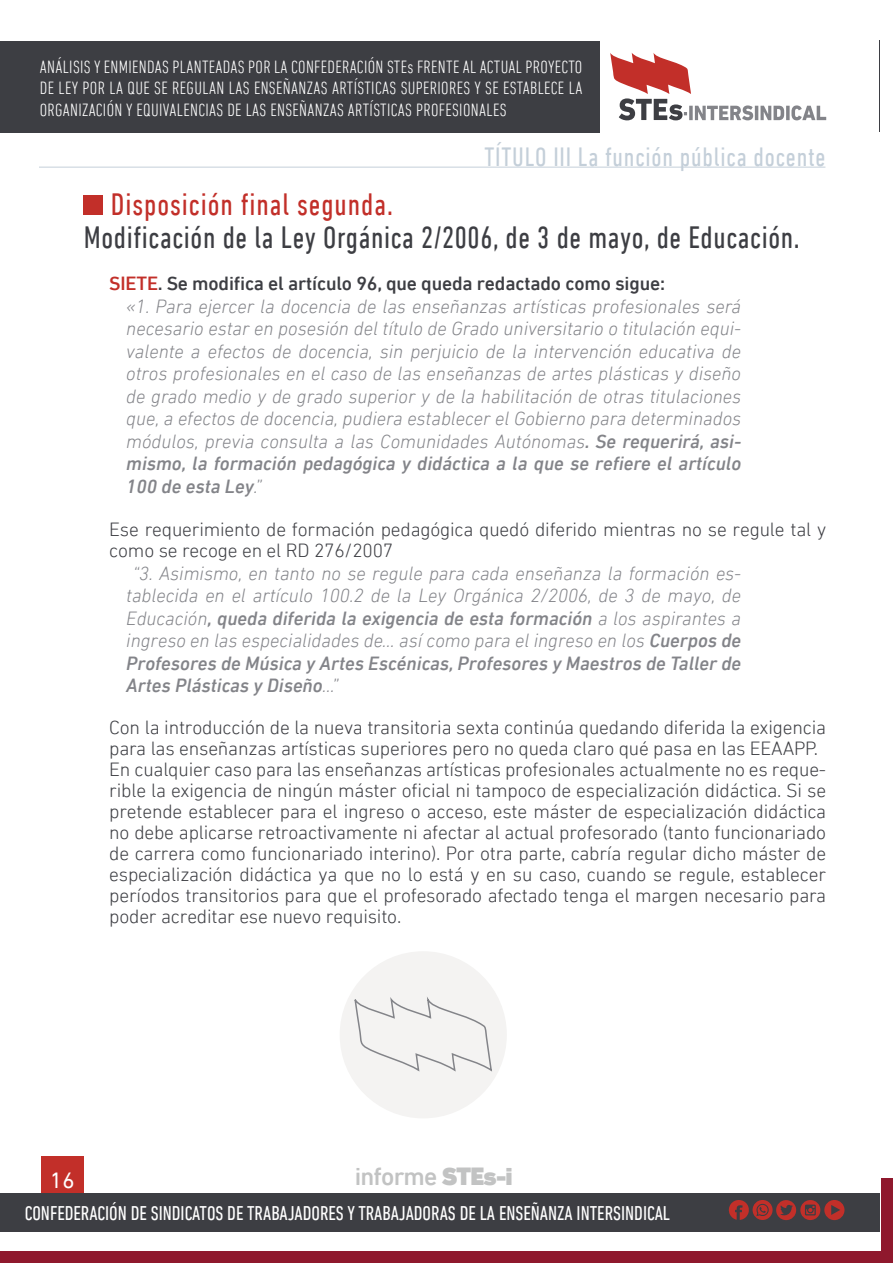
<style>
.page{position:relative;width:893px;height:1263px;background:#fff}
.page>*{position:absolute;margin:0;border:0;box-sizing:border-box;transform-origin:0 0}
.t1{font:condensed 31.5px "DIN Next LT Pro";letter-spacing:.02em;color:#3d3e43}
.t2{font:condensed 31.5px "DIN Next LT Pro";letter-spacing:.03em;color:#c22f29}
.t3{font:condensed 27px "DIN Next LT Pro";letter-spacing:.03em;color:#c4cfd9}
.t4{font:500 25.35px "DIN Next LT Pro";letter-spacing:-.03em;color:#c2c3c3}
.t5{font:22.5px "DIN Next LT Pro";color:#fff}
.t6{font:condensed 20.25px "DIN Next LT Pro";color:#fff}
.t7{font:italic 300 19.5px/22.5px "DIN Next LT Pro";color:#838489}
.t8{font:300 19.5px/21px "DIN Next LT Pro";letter-spacing:-.01em;color:#3d3e43}
.t9{font:300 condensed 18px/21.6px "DIN Next LT Pro";letter-spacing:.02em;color:#fff;text-align:justify}
.s1{font-weight:500;font-style:normal;color:#c22f29}
.s2{font-weight:500;font-style:normal;color:#3d3e43}
.s3{font-weight:500}
.s4{font-weight:900}
</style>
<div class="page">
<div style="left:0;top:1178px;width:893px;height:85px;background:#8f182d"></div>
<div style="left:0;top:0;width:880px;height:1250px;background:#fff"></div>
<div style="left:41px;top:1157px;width:43px;height:39px;background:#c22f29"></div>
<div style="left:0;top:41px;width:599px;height:92px;background:#3d3e43"></div>
<svg style="left:610px;top:53px;width:143px;height:67px"></svg>
<hr style="left:755px;top:106px;width:3px;height:14px;background:#838489">
<svg style="left:760px;top:106px;width:24px;height:14px"></svg>
<svg style="left:786px;top:106px;width:4px;height:14px"></svg>
<svg style="left:791px;top:105px;width:35px;height:15px"></svg>
<div style="left:340px;top:951px;width:167px;height:167px;background:#f4f3f2;border-radius:50%"></div>
<div style="left:0;top:1193px;width:880px;height:38px;background:#3d3e43"></div>
<svg style="left:729px;top:1200px;width:115px;height:20px"></svg>
<div style="left:84px;top:196px;width:19px;height:19px;background:#c22f29"></div>
<hr style="left:879px;top:40px;width:1px;height:92px;background:#3d3e43">
<hr style="left:39px;top:167px;width:786px;height:1px;background:#c4cfd9">
<svg style="left:354px;top:997px;width:138px;height:75px"></svg>
<p class="t9" style="left:40px;top:56px;width:544px">ANÁLISIS Y ENMIENDAS PLANTEADAS POR LA CONFEDERACIÓN STEs FRENTE AL ACTUAL PROYECTO DE LEY POR LA QUE SE REGULAN LAS ENSEÑANZAS ARTÍSTICAS SUPERIORES Y SE ESTABLECE LA ORGANIZACIÓN Y EQUIVALENCIAS DE LAS ENSEÑANZAS ARTÍSTICAS PROFESIONALES</p>
<h2 class="t3" style="left:484px;top:142px;width:343px">TÍTULO III La función pública docente</h2>
<h1 class="t2" style="left:111px;top:187px;width:284px">Disposición final segunda.</h1>
<h1 class="t1" style="left:84px;top:220px;width:717px">Modificación de la Ley Orgánica 2/2006, de 3 de mayo, de Educación.</h1>
<p class="t7" style="left:126px;top:272px;width:616px;text-indent:-17px"><span class="s1">SIETE</span><span class="s2">. Se modifica el artículo 96, que queda redactado como sigue:<br></span>«1. Para ejercer la docencia de las enseñanzas artísticas profesionales será necesario estar en posesión del título de Grado universitario o titulación equi&shy;valente a efectos de docencia, sin perjuicio de la intervención educativa de otros profesionales en el caso de las enseñanzas de artes plásticas y diseño de grado medio y de grado superior y de la habilitación de otras titulaciones que, a efectos de docencia, pudiera establecer el Gobierno para determinados módulos, previa consulta a las Comunidades Autónomas<span class="s3">. Se requerirá, asi&shy;mismo, la formación pedagógica y didáctica a la que se refiere el artículo 100 de esta Ley</span>.”</p>
<p class="t8" style="left:109px;top:519px;width:718px">Ese requerimiento de formación pedagógica quedó diferido mientras no se regule tal y como se recoge en el RD 276/2007</p>
<p class="t7" style="left:126px;top:561px;width:616px;text-align:justify;text-indent:6px">“3. Asimismo, en tanto no se regule para cada enseñanza la formación es&shy;tablecida en el artículo 100.2 de la Ley Orgánica 2/2006, de 3 de mayo, de Educación<span class="s3">, queda diferida la exigencia de esta formación</span> a los aspirantes a ingreso en las especialidades de… así como para el ingreso en los <span class="s3">Cuerpos de Profesores de Música y Artes Escénicas, Profesores y Maestros de Taller de Artes Plásticas y Diseño</span>…”</p>
<p class="t8" style="left:109px;top:717px;width:718px">Con la introducción de la nueva transitoria sexta continúa quedando diferida la exigencia para las enseñanzas artísticas superiores pero no queda claro qué pasa en las EEAAPP.<br>En cualquier caso para las enseñanzas artísticas profesionales actualmente no es reque&shy;rible la exigencia de ningún máster oficial ni tampoco de especialización didáctica. Si se pretende establecer para el ingreso o acceso, este máster de especialización didáctica no debe aplicarse retroactivamente ni afectar al actual profesorado (tanto funcionariado de carrera como funcionariado interino). Por otra parte, cabría regular dicho máster de especialización didáctica ya que no lo está y en su caso, cuando se regule, establecer períodos transitorios para que el profesorado afectado tenga el margen necesario para poder acreditar ese nuevo requisito.</p>
<p class="t5" style="left:50px;top:1167px;width:26px">16</p>
<p class="t4" style="left:355px;top:1162px;width:160px">informe <span class="s4">STEs-i</span></p>
<p class="t6" style="left:25px;top:1201px;width:647px">CONFEDERACIÓN DE SINDICATOS DE TRABAJADORES Y TRABAJADORAS DE LA ENSEÑANZA INTERSINDICAL</p>
</div>
